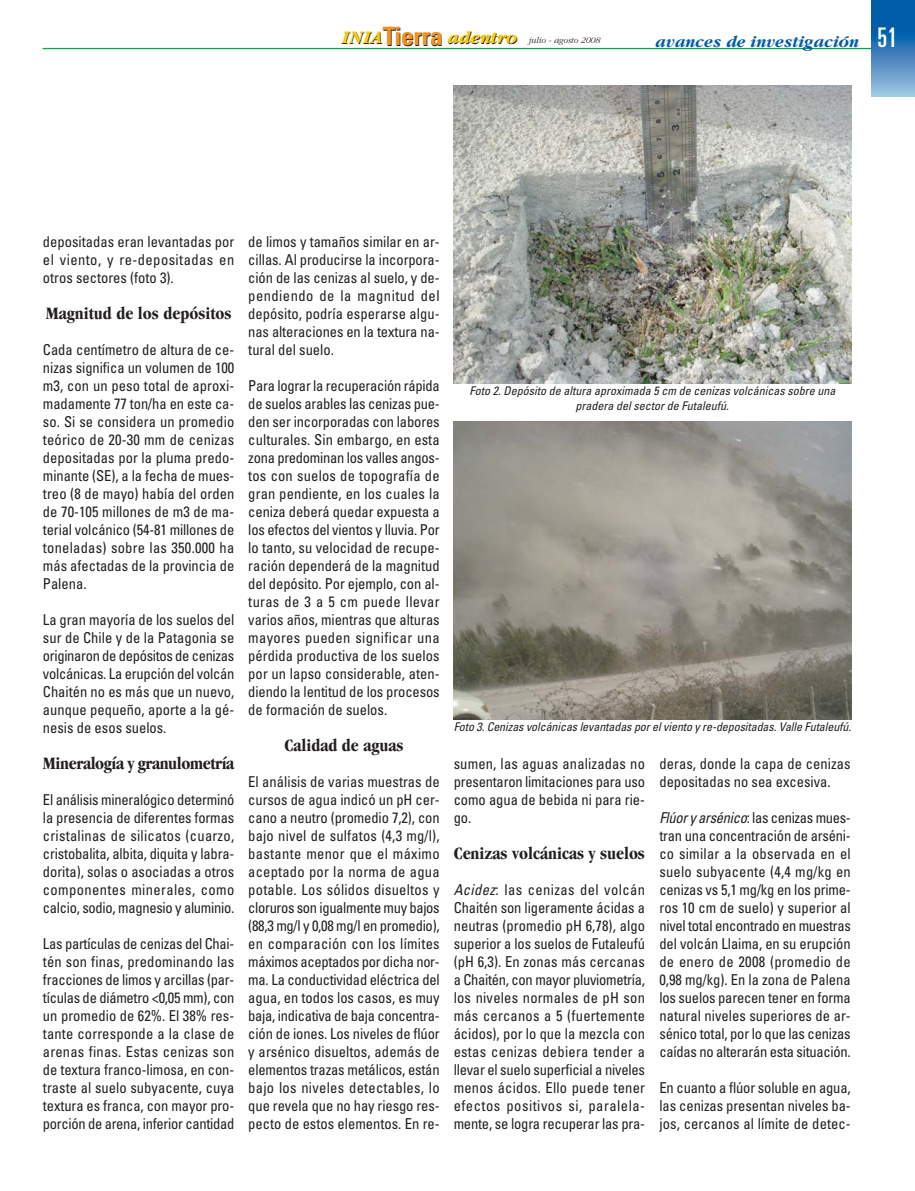
<style>
.page{position:relative;width:915px;height:1191px;background:#fff}
.page>*{position:absolute;margin:0;border:0;box-sizing:border-box;transform-origin:0 0}
.t1{font:700 condensed 18px "Garamond";color:#231f20}
.t2{font:700 condensed 18px "Garamond";letter-spacing:-.02em;color:#231f20}
.t3{font:italic 700 17.1px "Garamond";color:#005daa}
.t4{font:condensed 15px/18px "Univers";color:#231f20;text-align:justify}
.t5{font:italic condensed 12px/15px "Univers";color:#231f20;text-align:center}
.t6{font:italic 300 9px "Garamond";color:#231f20}
.s1{font-weight:700;font-size:18.45px}
.s2{font-family:"Univers";font-weight:700;font-style:normal;font-stretch:condensed;font-size:25.35px}
.s3{font-family:"Univers";font-weight:400;font-style:normal;font-stretch:ultra-condensed;font-size:27px;color:#fff}
.s4{font-style:italic}
</style>
<div class="page">
<hr style="left:43px;top:48px;width:871px;height:1px;background:#00a650">
<div style="left:871px;top:0;width:43px;height:29px;background:#005daa"></div>
<svg style="left:871px;top:29px;width:43px;height:68px;background:#518fc5"></svg>
<img style="left:453px;top:86px;width:397px;height:297px">
<img style="left:453px;top:421px;width:397px;height:298px">
<p class="t6" style="left:341px;top:37px;width:260px"><span class="s1">INIA</span><span class="s2">Tierra</span> <span class="s1">adentro</span> julio - agosto 2008</p>
<p class="t3" style="left:654px;top:35px;width:244px">avances de investigación <span class="s3">51</span></p>
<p class="t4" style="left:43px;top:234px;width:193px">depositadas eran levantadas por el viento, y re-depositadas en otros sectores (foto 3).</p>
<p class="t1" style="left:46px;top:307px;width:187px">Magnitud de los depósitos</p>
<p class="t4" style="left:43px;top:342px;width:193px">Cada centímetro de altura de ce&shy;nizas significa un volumen de 100 m3, con un peso total de aproxi&shy;madamente 77 ton/ha en este ca&shy;so. Si se considera un promedio teórico de 20-30 mm de cenizas depositadas por la pluma predo&shy;minante (SE), a la fecha de mues&shy;treo (8 de mayo) había del orden de 70-105 millones de m3 de ma&shy;terial volcánico (54-81 millones de toneladas) sobre las 350.000 ha más afectadas de la provincia de Palena.</p>
<p class="t4" style="left:43px;top:612px;width:193px">La gran mayoría de los suelos del sur de Chile y de la Patagonia se originaron de depósitos de cenizas volcánicas. La erupción del volcán Chaitén no es más que un nuevo, aunque pequeño, aporte a la gé&shy;nesis de esos suelos.</p>
<p class="t2" style="left:43px;top:756px;width:193px">Mineralogía y granulometría</p>
<p class="t4" style="left:43px;top:792px;width:193px">El análisis mineralógico determinó la presencia de diferentes formas cristalinas de silicatos (cuarzo, cristobalita, albita, diquita y labra&shy;dorita), solas o asociadas a otros componentes minerales, como calcio, sodio, magnesio y aluminio.</p>
<p class="t4" style="left:43px;top:936px;width:193px">Las partículas de cenizas del Chai&shy;tén son finas, predominando las fracciones de limos y arcillas (par&shy;tículas de diámetro &lt;0,05 mm), con un promedio de 62%. El 38% res&shy;tante corresponde a la clase de arenas finas. Estas cenizas son de textura franco-limosa, en con&shy;traste al suelo subyacente, cuya textura es franca, con mayor pro&shy;porción de arena, inferior cantidad</p>
<p class="t4" style="left:248px;top:234px;width:193px">de limos y tamaños similar en ar&shy;cillas. Al producirse la incorpora&shy;ción de las cenizas al suelo, y de&shy;pendiendo de la magnitud del depósito, podría esperarse algu&shy;nas alteraciones en la textura na&shy;tural del suelo.</p>
<p class="t4" style="left:248px;top:378px;width:193px">Para lograr la recuperación rápida de suelos arables las cenizas pue&shy;den ser incorporadas con labores culturales. Sin embargo, en esta zona predominan los valles angos&shy;tos con suelos de topografía de gran pendiente, en los cuales la ceniza deberá quedar expuesta a los efectos del vientos y lluvia. Por lo tanto, su velocidad de recupe&shy;ración dependerá de la magnitud del depósito. Por ejemplo, con al&shy;turas de 3 a 5 cm puede llevar varios años, mientras que alturas mayores pueden significar una pérdida productiva de los suelos por un lapso considerable, aten&shy;diendo la lentitud de los procesos de formación de suelos.</p>
<p class="t1" style="left:284px;top:738px;width:120px">Calidad de aguas</p>
<p class="t4" style="left:248px;top:774px;width:193px">El análisis de varias muestras de cursos de agua indicó un pH cer&shy;cano a neutro (promedio 7,2), con bajo nivel de sulfatos (4,3 mg/l), bastante menor que el máximo aceptado por la norma de agua potable. Los sólidos disueltos y cloruros son igualmente muy bajos (88,3 mg/l y 0,08 mg/l en promedio), en comparación con los límites máximos aceptados por dicha nor&shy;ma. La conductividad eléctrica del agua, en todos los casos, es muy baja, indicativa de baja concentra&shy;ción de iones. Los niveles de flúor y arsénico disueltos, además de elementos trazas metálicos, están bajo los niveles detectables, lo que revela que no hay riesgo res&shy;pecto de estos elementos. En re-</p>
<p class="t5" style="left:469px;top:384px;width:370px">Foto 2.Depósito de altura aproximada 5 cm de cenizas volcánicas sobre una pradera delsectorde Futaleufú.</p>
<p class="t5" style="left:453px;top:720px;width:401px">Foto 3.Cenizas volcánicas levantadas porelviento y re-depositadas.Valle Futaleufú.</p>
<p class="t4" style="left:453px;top:756px;width:193px">sumen, las aguas analizadas no presentaron limitaciones para uso como agua de bebida ni para rie&shy;go.</p>
<p class="t1" style="left:453px;top:846px;width:193px">Cenizas volcánicas y suelos</p>
<p class="t4" style="left:453px;top:882px;width:193px"><span class="s4">Acidez</span>: las cenizas del volcán Chaitén son ligeramente ácidas a neutras (promedio pH 6,78), algo superior a los suelos de Futaleufú (pH 6,3). En zonas más cercanas a Chaitén, con mayor pluviometría, los niveles normales de pH son más cercanos a 5 (fuertemente ácidos), por lo que la mezcla con estas cenizas debiera tender a llevar el suelo superficial a niveles menos ácidos. Ello puede tener efectos positivos si, paralela&shy;mente, se logra recuperar las pra-</p>
<p class="t4" style="left:659px;top:756px;width:193px">deras, donde la capa de cenizas depositadas no sea excesiva.</p>
<p class="t4" style="left:659px;top:810px;width:193px"><span class="s4">Flúory arsénico</span>: las cenizas mues&shy;tran una concentración de arséni&shy;co similar a la observada en el suelo subyacente (4,4 mg/kg en cenizas vs 5,1 mg/kg en los prime&shy;ros 10 cm de suelo) y superior al nivel total encontrado en muestras del volcán Llaima, en su erupción de enero de 2008 (promedio de 0,98 mg/kg). En la zona de Palena los suelos parecen tener en forma natural niveles superiores de ar&shy;sénico total, por lo que las cenizas caídas no alterarán esta situación.</p>
<p class="t4" style="left:659px;top:1079px;width:193px">En cuanto a flúor soluble en agua, las cenizas presentan niveles ba&shy;jos, cercanos al límite de detec-</p>
</div>
